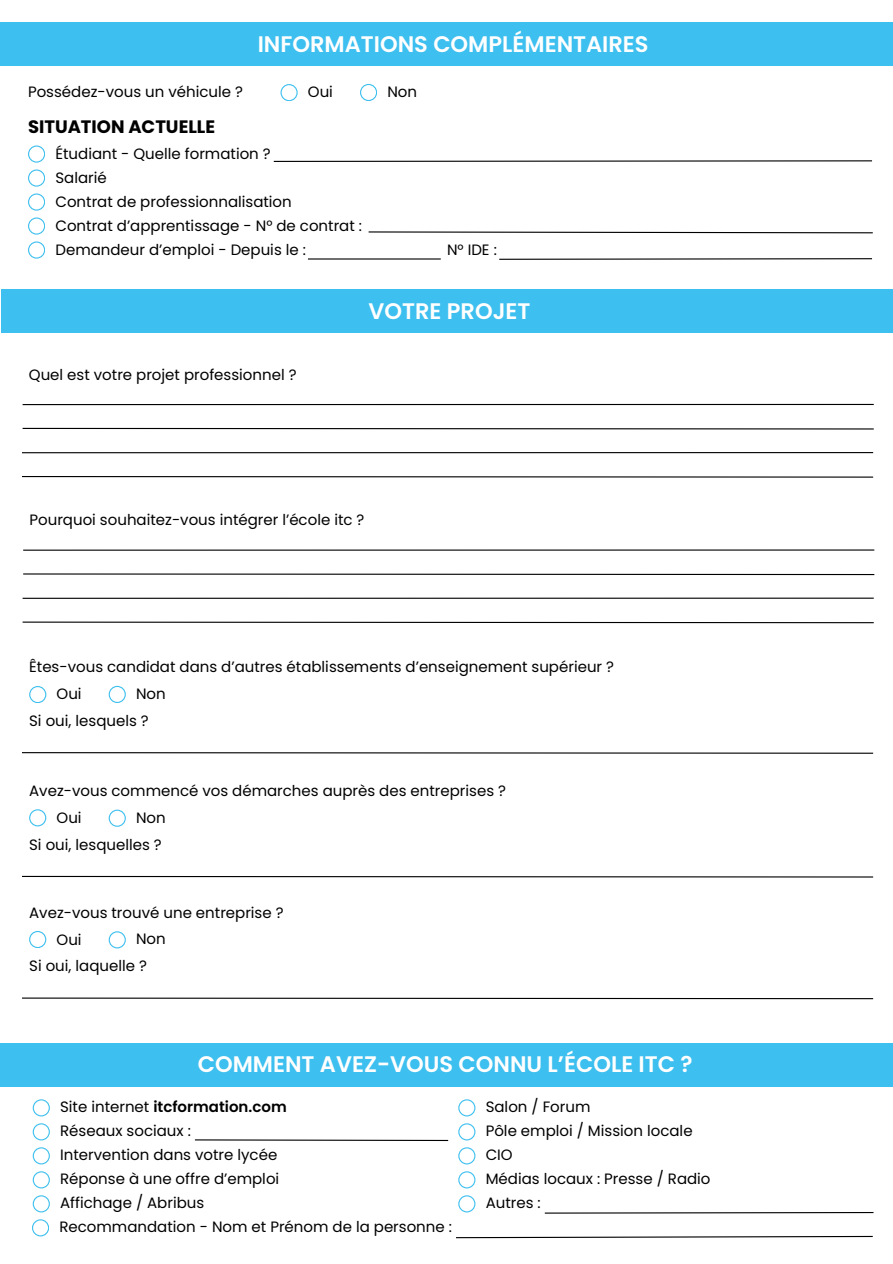
<style>
.page{position:relative;width:893px;height:1264px;background:#fff}
.page>*{position:absolute;margin:0;border:0;box-sizing:border-box;transform-origin:0 0}
.t1{font:600 22.5px "Poppins";color:#fff}
.t2{font:700 18px "Poppins";color:#000}
.t3{font:15px "Poppins";color:#000}
.t4{font:600 15px "Poppins";color:#000}
.s1{font-weight:400}
</style>
<div class="page">
<svg style="left:280px;top:84px;width:17px;height:17px"></svg>
<svg style="left:28px;top:145px;width:17px;height:17px"></svg>
<svg style="left:360px;top:84px;width:17px;height:17px"></svg>
<svg style="left:28px;top:169px;width:17px;height:17px"></svg>
<svg style="left:28px;top:193px;width:17px;height:17px"></svg>
<svg style="left:28px;top:217px;width:17px;height:17px"></svg>
<svg style="left:28px;top:241px;width:17px;height:17px"></svg>
<div style="left:1px;top:289px;width:891px;height:43px;background:#3dbfef"></div>
<hr style="left:23px;top:404px;width:850px;height:1px;background:#000">
<svg style="left:22px;top:427px;width:852px;height:3px"></svg>
<hr style="left:22px;top:452px;width:851px;height:1px;background:#000">
<svg style="left:22px;top:476px;width:852px;height:2px"></svg>
<hr style="left:23px;top:549px;width:851px;height:1px;background:#000">
<svg style="left:23px;top:573px;width:852px;height:2px"></svg>
<hr style="left:23px;top:597px;width:850px;height:2px;background:#000">
<svg style="left:22px;top:621px;width:852px;height:3px"></svg>
<svg style="left:29px;top:686px;width:17px;height:17px"></svg>
<svg style="left:109px;top:686px;width:16px;height:16px"></svg>
<svg style="left:22px;top:752px;width:852px;height:2px"></svg>
<svg style="left:109px;top:809px;width:16px;height:17px"></svg>
<svg style="left:22px;top:875px;width:852px;height:3px"></svg>
<svg style="left:29px;top:809px;width:17px;height:17px"></svg>
<svg style="left:109px;top:931px;width:16px;height:17px"></svg>
<svg style="left:22px;top:997px;width:852px;height:2px"></svg>
<svg style="left:29px;top:931px;width:17px;height:16px"></svg>
<div style="left:0;top:1043px;width:892px;height:43px;background:#3dbfef"></div>
<svg style="left:33px;top:1099px;width:17px;height:17px"></svg>
<svg style="left:33px;top:1123px;width:17px;height:17px"></svg>
<svg style="left:33px;top:1147px;width:17px;height:17px"></svg>
<svg style="left:33px;top:1171px;width:17px;height:17px"></svg>
<svg style="left:33px;top:1195px;width:17px;height:17px"></svg>
<svg style="left:194px;top:1139px;width:255px;height:2px"></svg>
<svg style="left:458px;top:1099px;width:17px;height:17px"></svg>
<svg style="left:458px;top:1123px;width:17px;height:17px"></svg>
<svg style="left:458px;top:1147px;width:17px;height:17px"></svg>
<svg style="left:458px;top:1171px;width:17px;height:17px"></svg>
<svg style="left:458px;top:1195px;width:17px;height:17px"></svg>
<svg style="left:544px;top:1212px;width:330px;height:2px"></svg>
<svg style="left:32px;top:1219px;width:17px;height:17px"></svg>
<svg style="left:456px;top:1235px;width:417px;height:3px"></svg>
<div style="left:0;top:22px;width:892px;height:43px;background:#3dbfef"></div>
<svg style="left:273px;top:160px;width:599px;height:2px"></svg>
<svg style="left:368px;top:231px;width:505px;height:3px"></svg>
<svg style="left:499px;top:258px;width:373px;height:2px"></svg>
<hr style="left:308px;top:258px;width:132px;height:1px;background:#000">
<p class="t1" style="left:258px;top:28px;width:392px">INFORMATIONS COMPLÉMENTAIRES</p>
<p class="t3" style="left:28px;top:81px;width:216px">Possédez-vous un véhicule ?</p>
<p class="t3" style="left:308px;top:81px;width:27px">Oui</p>
<p class="t2" style="left:28px;top:115px;width:189px">SITUATION ACTUELLE</p>
<p class="t3" style="left:55px;top:143px;width:217px">Étudiant - Quelle formation ?</p>
<p class="t3" style="left:55px;top:167px;width:53px">Salarié</p>
<p class="t3" style="left:55px;top:191px;width:238px">Contrat de professionnalisation</p>
<p class="t3" style="left:55px;top:215px;width:308px">Contrat d’apprentissage - N° de contrat :</p>
<p class="t3" style="left:387px;top:81px;width:31px">Non</p>
<p class="t3" style="left:55px;top:239px;width:252px">Demandeur d’emploi - Depuis le :</p>
<p class="t3" style="left:447px;top:239px;width:51px">N° IDE :</p>
<p class="t3" style="left:29px;top:364px;width:269px">Quel est votre projet professionnel ?</p>
<p class="t1" style="left:368px;top:295px;width:163px">VOTRE PROJET</p>
<p class="t3" style="left:29px;top:509px;width:336px">Pourquoi souhaitez-vous intégrer l’école itc ?</p>
<p class="t3" style="left:29px;top:656px;width:586px">Êtes-vous candidat dans d’autres établissements d’enseignement supérieur ?</p>
<p class="t3" style="left:57px;top:683px;width:27px">Oui</p>
<p class="t3" style="left:136px;top:683px;width:31px">Non</p>
<p class="t3" style="left:29px;top:710px;width:121px">Si oui, lesquels ?</p>
<p class="t3" style="left:29px;top:780px;width:478px">Avez-vous commencé vos démarches auprès des entreprises ?</p>
<p class="t3" style="left:57px;top:807px;width:27px">Oui</p>
<p class="t3" style="left:136px;top:807px;width:31px">Non</p>
<p class="t3" style="left:29px;top:833px;width:134px">Si oui, lesquelles ?</p>
<p class="t3" style="left:29px;top:902px;width:256px">Avez-vous trouvé une entreprise ?</p>
<p class="t3" style="left:57px;top:928px;width:27px">Oui</p>
<p class="t3" style="left:136px;top:928px;width:31px">Non</p>
<p class="t3" style="left:29px;top:955px;width:119px">Si oui, laquelle ?</p>
<p class="t1" style="left:198px;top:1048px;width:496px">COMMENT AVEZ-VOUS CONNU L’ÉCOLE ITC ?</p>
<p class="t4" style="left:60px;top:1096px;width:228px"><span class="s1">Site internet</span> itcformation.com</p>
<p class="t3" style="left:60px;top:1144px;width:219px">Intervention dans votre lycée</p>
<p class="t3" style="left:60px;top:1168px;width:221px">Réponse à une offre d’emploi</p>
<p class="t3" style="left:60px;top:1192px;width:146px">Affichage / Abribus</p>
<p class="t3" style="left:60px;top:1120px;width:132px">Réseaux sociaux :</p>
<p class="t3" style="left:59px;top:1216px;width:394px">Recommandation - Nom et Prénom de la personne :</p>
<p class="t3" style="left:485px;top:1096px;width:106px">Salon / Forum</p>
<p class="t3" style="left:485px;top:1120px;width:208px">Pôle emploi / Mission locale</p>
<p class="t3" style="left:485px;top:1144px;width:29px">CIO</p>
<p class="t3" style="left:485px;top:1168px;width:226px">Médias locaux : Presse / Radio</p>
<p class="t3" style="left:485px;top:1192px;width:57px">Autres :</p>
</div>
